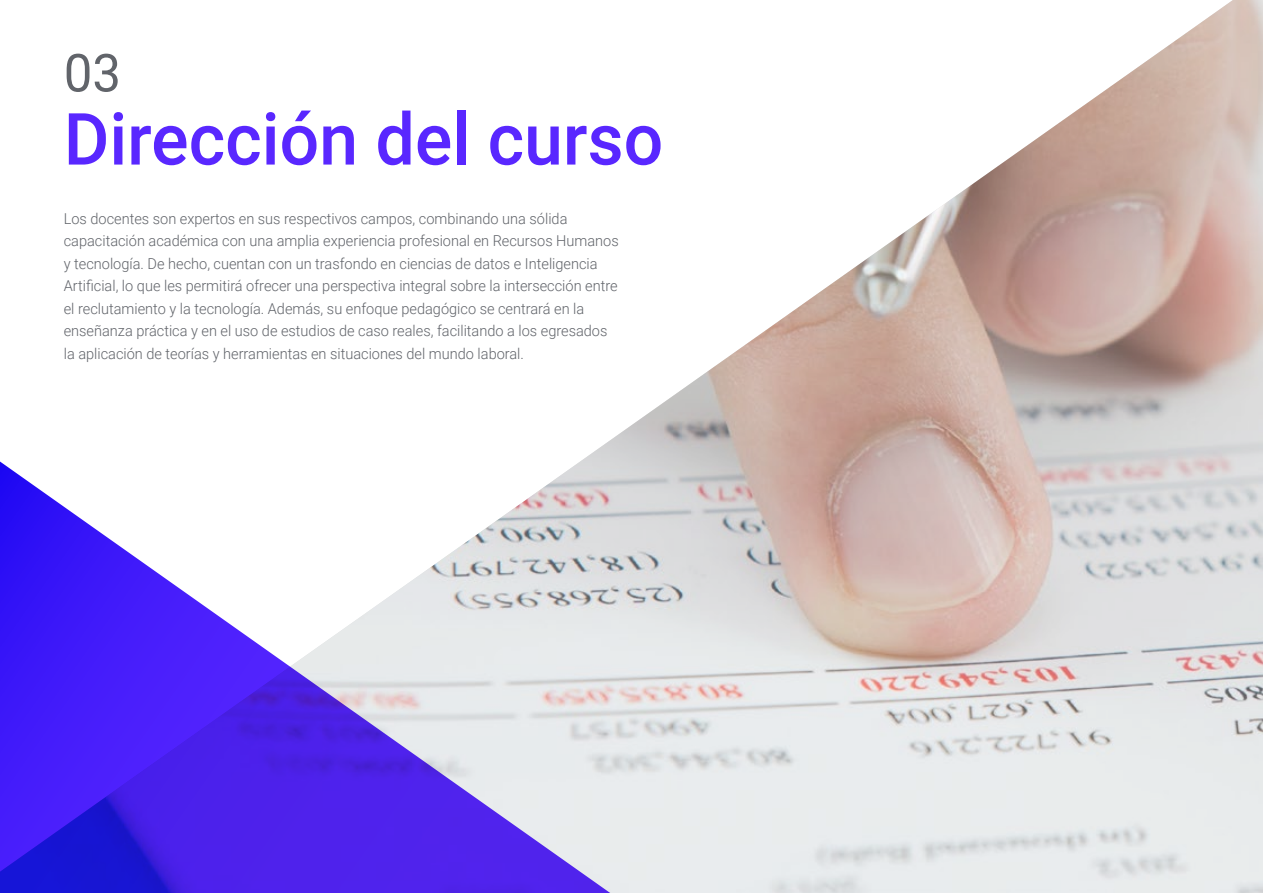
<style>
.page{position:relative;width:1263px;height:893px;background:#fff}
.page>*{position:absolute;margin:0;border:0;box-sizing:border-box;transform-origin:0 0}
.t1{font:500 72px "Roboto";color:#5927ff}
.t2{font:52.5px "Roboto";color:#61646a}
.t3{font:300 15px/22.5px "Roboto";color:#61646a}
</style>
<div class="page">
<img style="left:602px;top:0;width:661px;height:893px">
<svg style="left:0;top:446px;width:640px;height:447px"></svg>
<h2 class="t2" style="left:64px;top:36px;width:59px">03</h2>
<h1 class="t1" style="left:64px;top:89px;width:601px">Dirección del curso</h1>
<p class="t3" style="left:64px;top:207px;width:556px">Los docentes son expertos en sus respectivos campos, combinando una sólida capacitación académica con una amplia experiencia profesional en Recursos Humanos y tecnología. De hecho, cuentan con un trasfondo en ciencias de datos e Inteligencia Artificial, lo que les permitirá ofrecer una perspectiva integral sobre la intersección entre el reclutamiento y la tecnología. Además, su enfoque pedagógico se centrará en la enseñanza práctica y en el uso de estudios de caso reales, facilitando a los egresados la aplicación de teorías y herramientas en situaciones del mundo laboral.</p>
</div>
